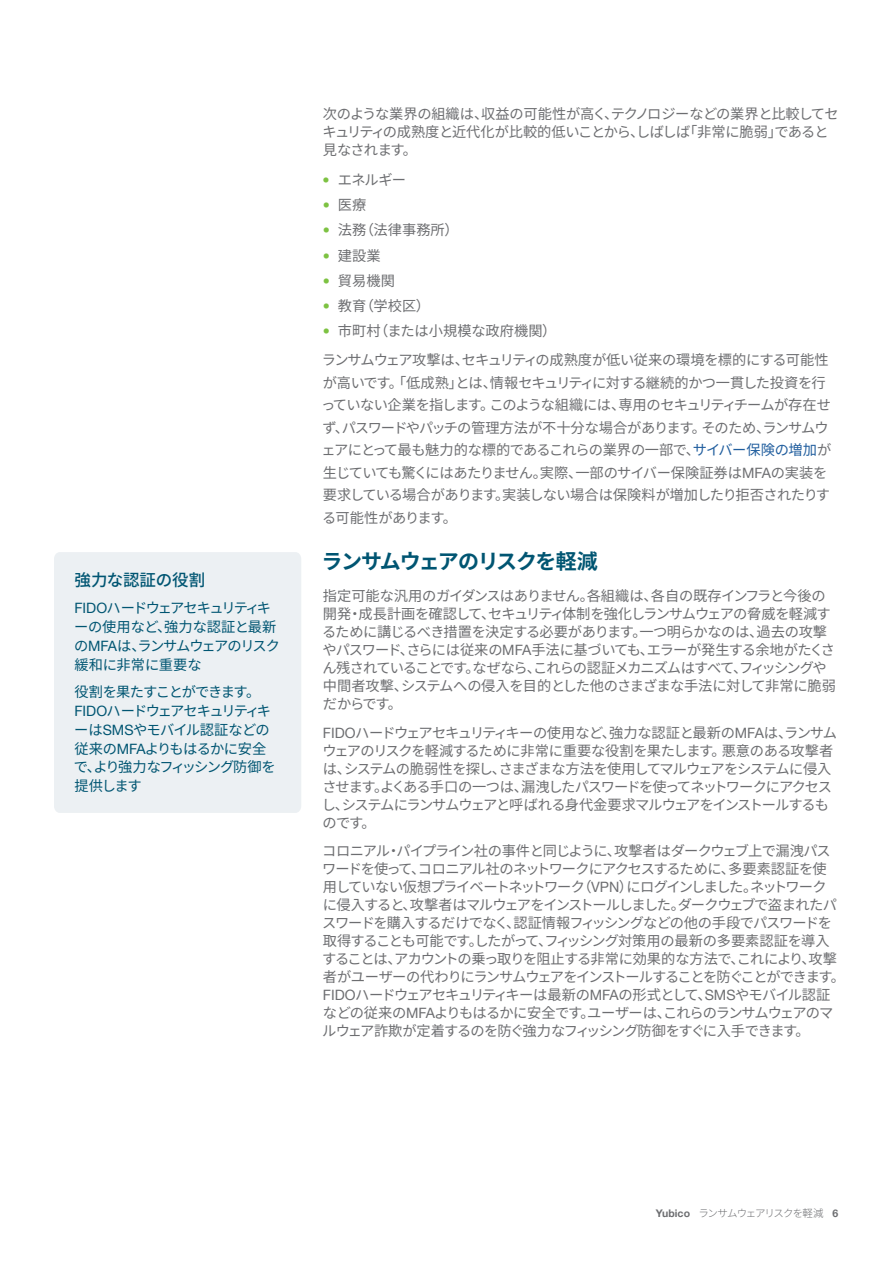
<style>
.page{position:relative;width:893px;height:1263px;background:#fff}
.page>*{position:absolute;margin:0;border:0;box-sizing:border-box;transform-origin:0 0}
.t1{font:700 21px "Noto Sans CJ Kjp";letter-spacing:-.07em;color:#005572}
.t2{font:500 16.5px "Noto Sans CJ Kjp";letter-spacing:-.005em;color:#005572}
.t3{font:14.25px/18px "Noto Sans CJ Kjp";letter-spacing:-.055em;color:#6d6e71}
.t4{font:14.25px/18px "Noto Sans CJ Kjp";letter-spacing:-.075em;color:#6d6e71}
.t5{font:14.25px/18px "Noto Sans CJ Kjp";letter-spacing:-.03em;color:#6d6e71}
.t6{font:14.25px/18.8px "Noto Sans CJ Kjp";letter-spacing:-.075em;color:#005572}
.t7{font:14.25px/18.8px "Noto Sans CJ Kjp";letter-spacing:-.055em;color:#005572}
.t8{font:14.25px/29px "Noto Sans CJ Kjp";letter-spacing:-.02em;color:#6d6e71}
.t9{font:300 10.5px "Noto Sans CJ Kjp";letter-spacing:-.08em;color:#6d6e71}
.s1{font-family:"Helvetica Neue"}
.s2{font-family:"Helvetica Neue";font-weight:300;color:#7dc242}
.s3{color:#215e9e}
.s4{font-family:"Helvetica Neue";font-weight:700}
</style>
<div class="page">
<div style="left:54px;top:552px;width:247px;height:261px;background:#ecf0f3"></div>
<p class="t2" style="left:74px;top:570px;width:132px">強力な認証の役割</p>
<p class="t7" style="left:74px;top:599px;width:207px"><span class="s1">FIDO</span>ハードウェアセキュリティキーの使用など、強力な認証と最新の<span class="s1">MFA</span>は、ランサムウェアのリスク緩和に非常に重要な</p>
<p class="t6" style="left:74px;top:683px;width:203px">役割を果たすことができます。<br><span class="s1">FIDO</span>ハードウェアセキュリティキーは<span class="s1">SMS</span>やモバイル認証などの従来の<span class="s1">MFA</span>よりもはるかに安全で、より強力なフィッシング防御を提供します</p>
<p class="t5" style="left:322px;top:105px;width:518px">次のような業界の組織は、収益の可能性が高く、テクノロジーなどの業界と比較してセキュリティの成熟度と近代化が比較的低いことから、しばしば「非常に脆弱」であると見なされます。</p>
<p class="t3" style="left:323px;top:171px;width:85px"><span class="s2">•</span> エネルギー</p>
<p class="t3" style="left:323px;top:196px;width:45px"><span class="s2">•</span> 医療</p>
<p class="t3" style="left:323px;top:221px;width:137px"><span class="s2">•</span> 法務（法律事務所）</p>
<p class="t3" style="left:323px;top:247px;width:59px"><span class="s2">•</span> 建設業</p>
<p class="t3" style="left:323px;top:272px;width:74px"><span class="s2">•</span> 貿易機関</p>
<p class="t3" style="left:323px;top:297px;width:109px"><span class="s2">•</span> 教育（学校区）</p>
<p class="t8" style="left:322px;top:317px;width:508px"><span class="s2">•</span> 市町村（または小規模な政府機関）<br>ランサムウェア攻撃は、セキュリティの成熟度が低い従来の環境を標的にする可能性</p>
<p class="t3" style="left:321px;top:372px;width:512px;line-height:22.5px">が高いです。「低成熟」とは、情報セキュリティに対する継続的かつ一貫した投資を行っていない企業を指します。このような組織には、専用のセキュリティチームが存在せず、パスワードやパッチの管理方法が不十分な場合があります。そのため、ランサムウェアにとって最も魅力的な標的であるこれらの業界の一部で、<span class="s3">サイバー保険の増加</span>が生じていても驚くにはあたりません。実際、一部のサイバー保険証券は<span class="s1">MFA</span>の実装を要求している場合があります。実装しない場合は保険料が増加したり拒否されたりする可能性があります。</p>
<h1 class="t1" style="left:322px;top:550px;width:278px">ランサムウェアのリスクを軽減</h1>
<p class="t3" style="left:322px;top:587px;width:515px">指定可能な汎用のガイダンスはありません。各組織は、各自の既存インフラと今後の開発・成長計画を確認して、セキュリティ体制を強化しランサムウェアの脅威を軽減するために講じるべき措置を決定する必要があります。一つ明らかなのは、過去の攻撃やパスワード、さらには従来の<span class="s1">MFA</span>手法に基づいても、エラーが発生する余地がたくさん残されていることです。なぜなら、これらの認証メカニズムはすべて、フィッシングや中間者攻撃、システムへの侵入を目的とした他のさまざまな手法に対して非常に脆弱だからです。</p>
<p class="t3" style="left:322px;top:724px;width:517px"><span class="s1">FIDO</span>ハードウェアセキュリティキーの使用など、強力な認証と最新の<span class="s1">MFA</span>は、ランサムウェアのリスクを軽減するために非常に重要な役割を果たします。悪意のある攻撃者は、システムの脆弱性を探し、さまざまな方法を使用してマルウェアをシステムに侵入させます。よくある手口の一つは、漏洩したパスワードを使ってネットワークにアクセスし、システムにランサムウェアと呼ばれる身代金要求マルウェアをインストールするものです。</p>
<p class="t4" style="left:322px;top:842px;width:524px">コロニアル・パイプライン社の事件と同じように、攻撃者はダークウェブ上で漏洩パスワードを使って、コロニアル社のネットワークにアクセスするために、多要素認証を使<br>用していない仮想プライベートネットワーク（<span class="s1">VPN</span>）にログインしました。ネットワーク<br>に侵入すると、攻撃者はマルウェアをインストールしました。ダークウェブで盗まれたパスワードを購入するだけでなく、認証情報フィッシングなどの他の手段でパスワードを取得することも可能です。したがって、フィッシング対策用の最新の多要素認証を導入することは、アカウントの乗っ取りを阻止する非常に効果的な方法で、これにより、攻撃者がユーザーの代わりにランサムウェアをインストールすることを防ぐことができます。<span class="s1">FIDO</span>ハードウェアセキュリティキーは最新の<span class="s1">MFA</span>の形式として、<span class="s1">SMS</span>やモバイル認証などの従来の<span class="s1">MFA</span>よりもはるかに安全です。ユーザーは、これらのランサムウェアのマルウェア詐欺が定着するのを防ぐ強力なフィッシング防御をすぐに入手できます。</p>
<p class="t9" style="left:656px;top:1208px;width:184px"><span class="s4">Yubico</span> ランサムウェアリスクを軽減 <span class="s4">6</span></p>
</div>
